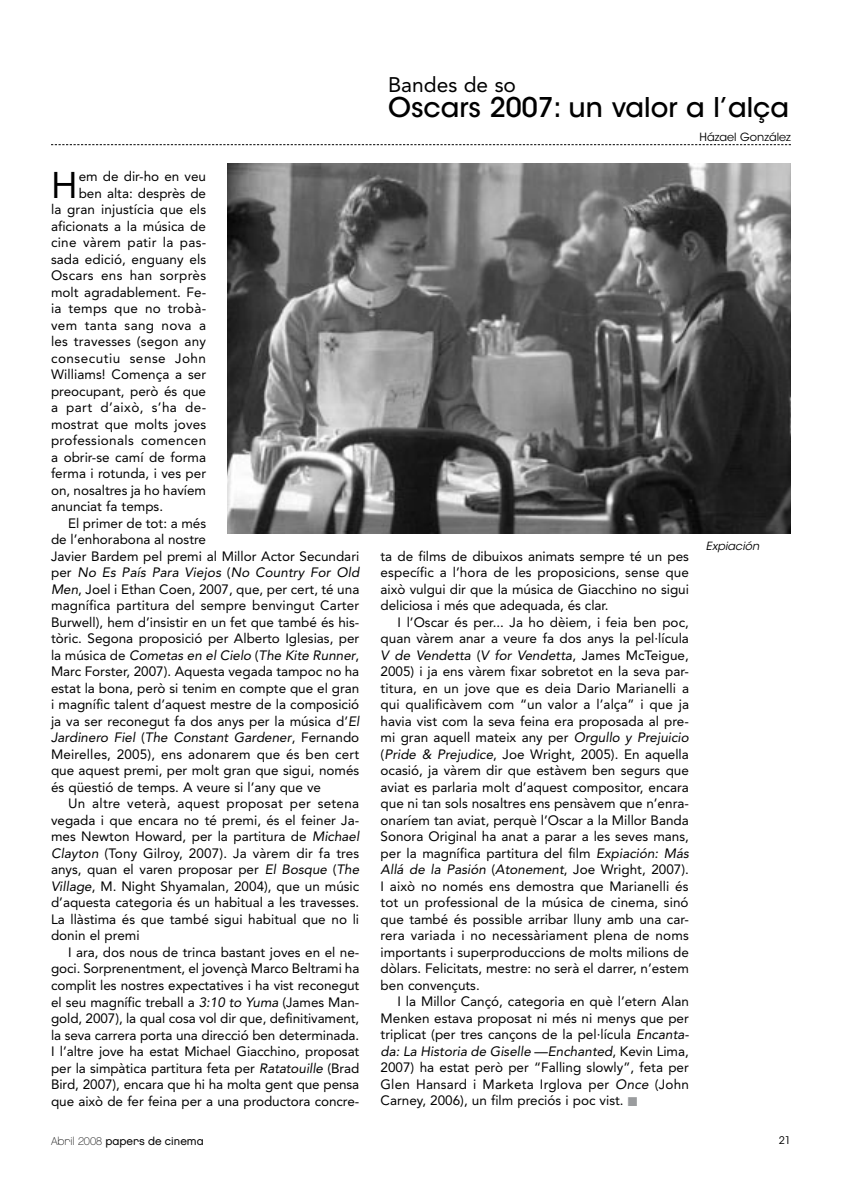
<style>
.page{position:relative;width:842px;height:1183px;background:#fff}
.page>*{position:absolute;margin:0;border:0;box-sizing:border-box;transform-origin:0 0}
.t1{font:36.75px "Avenir LT Std";color:#000}
.t2{font:500 27px "ITC Avant Garde Std";color:#000}
.t3{font:21px "Avenir LT Std";color:#000}
.t4{font:13.5px/16.5px "Avenir LT Std";color:#000;text-align:justify}
.t5{font:italic 13.5px "Avenir LT Std";color:#000}
.t6{font:13.5px "Avenir LT Std";letter-spacing:.02em;color:#000}
.t7{font:13.5px "Avenir LT Std";letter-spacing:.025em;color:#000}
.t8{font:13.5px "Avenir LT Std";letter-spacing:.04em;color:#000}
.t9{font:13.5px "Avenir LT Std";letter-spacing:.03em;color:#000}
.t10{font:11.25px "Chalet London Nineteen Eighty";color:#000}
.t11{font:11.25px "ITC Avant Garde Std";color:#000}
.t12{font:italic 11.25px "ITC Avant Garde Std";color:#000}
.t13{font:10.5px "ITC Avant Garde Std";color:#000}
.s1{font-style:normal}
.s2{font-style:italic}
.s3{color:#9a9c9e}
.s4{font-family:"Chalet Paris Nineteen Eighty"}
</style>
<div class="page">
<svg style="left:51px;top:144px;width:740px;height:1px"></svg>
<img style="left:227px;top:164px;width:564px;height:369px">
<h3 class="t3" style="left:388px;top:73px;width:130px">Bandes de so</h3>
<h2 class="t2" style="left:388px;top:90px;width:403px">Oscars 2007: un valor a l’alça</h2>
<h1 class="t1" style="left:51px;top:163px;width:28px">H</h1>
<p class="t4" style="left:79px;top:168px;width:129px">em de dir-ho en veu</p>
<p class="t4" style="left:79px;top:185px;width:129px">ben alta: desprès de</p>
<p class="t4" style="left:51px;top:201px;width:157px">la gran injustícia que els</p>
<p class="t4" style="left:51px;top:218px;width:156px">aficionats a la música de</p>
<p class="t6" style="left:51px;top:234px;width:157px">cine vàrem patir la pas-</p>
<p class="t4" style="left:51px;top:251px;width:157px">sada edició, enguany els</p>
<p class="t7" style="left:51px;top:267px;width:157px">Oscars ens han sorprès</p>
<p class="t4" style="left:51px;top:284px;width:157px">molt agradablement. Fe-</p>
<p class="t6" style="left:51px;top:300px;width:157px">ia temps que no trobà-</p>
<p class="t7" style="left:51px;top:317px;width:157px">vem tanta sang nova a</p>
<p class="t4" style="left:51px;top:333px;width:156px">les travesses (segon any</p>
<p class="t8" style="left:51px;top:350px;width:157px">consecutiu sense John</p>
<p class="t4" style="left:51px;top:366px;width:157px">Williams! Comença a ser</p>
<p class="t4" style="left:51px;top:382px;width:157px">preocupant, però és que</p>
<p class="t9" style="left:51px;top:399px;width:157px">a part d’això, s’ha de-</p>
<p class="t4" style="left:51px;top:415px;width:157px">mostrat que molts joves</p>
<p class="t7" style="left:51px;top:432px;width:157px">professionals comencen</p>
<p class="t4" style="left:51px;top:448px;width:157px">a obrir-se camí de forma</p>
<p class="t4" style="left:51px;top:465px;width:157px">ferma i rotunda, i ves per</p>
<p class="t4" style="left:51px;top:481px;width:157px">on, nosaltres ja ho havíem</p>
<p class="t4" style="left:51px;top:498px;width:114px">anunciat fa temps.</p>
<p class="t4" style="left:68px;top:514px;width:140px">El primer de tot: a més</p>
<p class="t4" style="left:51px;top:531px;width:157px">de l’enhorabona al nostre</p>
<p class="t4" style="left:51px;top:547px;width:310px">Javier Bardem pel premi al Millor Actor Secundari</p>
<p class="t5" style="left:51px;top:564px;width:310px"><span class="s1">per</span> No Es País Para Viejos <span class="s1">(</span>No Country For Old</p>
<p class="t4" style="left:51px;top:580px;width:310px"><span class="s2">Men</span>, Joel i Ethan Coen, 2007, que, per cert, té una</p>
<p class="t4" style="left:51px;top:597px;width:310px">magnífica partitura del sempre benvingut Carter</p>
<p class="t4" style="left:51px;top:613px;width:310px">Burwell), hem d’insistir en un fet que també és his-</p>
<p class="t4" style="left:51px;top:630px;width:310px">tòric. Segona proposició per Alberto Iglesias, per</p>
<p class="t5" style="left:51px;top:647px;width:310px"><span class="s1">la música de</span> Cometas en el Cielo <span class="s1">(</span>The Kite Runner<span class="s1">,</span></p>
<p class="t4" style="left:51px;top:663px;width:310px">Marc Forster, 2007). Aquesta vegada tampoc no ha</p>
<p class="t4" style="left:51px;top:679px;width:310px">estat la bona, però si tenim en compte que el gran</p>
<p class="t4" style="left:51px;top:696px;width:310px">i magnífic talent d’aquest mestre de la composició</p>
<p class="t4" style="left:51px;top:712px;width:310px">ja va ser reconegut fa dos anys per la música d’<span class="s2">El</span></p>
<p class="t5" style="left:51px;top:729px;width:310px">Jardinero Fiel <span class="s1">(</span>The Constant Gardener<span class="s1">, Fernando</span></p>
<p class="t4" style="left:51px;top:745px;width:310px">Meirelles, 2005), ens adonarem que és ben cert</p>
<p class="t4" style="left:51px;top:762px;width:310px">que aquest premi, per molt gran que sigui, només</p>
<p class="t4" style="left:51px;top:778px;width:272px">és qüestió de temps. A veure si l’any que ve</p>
<p class="t6" style="left:68px;top:795px;width:293px">Un altre veterà, aquest proposat per setena</p>
<p class="t4" style="left:51px;top:811px;width:310px">vegada i que encara no té premi, és el feiner Ja-</p>
<p class="t4" style="left:51px;top:828px;width:310px">mes Newton Howard, per la partitura de <span class="s2">Michael</span></p>
<p class="t4" style="left:51px;top:844px;width:310px"><span class="s2">Clayton</span> (Tony Gilroy, 2007). Ja vàrem dir fa tres</p>
<p class="t4" style="left:51px;top:861px;width:310px">anys, quan el varen proposar per <span class="s2">El Bosque</span> (<span class="s2">The</span></p>
<p class="t4" style="left:51px;top:877px;width:310px"><span class="s2">Village</span>, M. Night Shyamalan, 2004), que un músic</p>
<p class="t4" style="left:51px;top:894px;width:310px">d’aquesta categoria és un habitual a les travesses.</p>
<p class="t4" style="left:51px;top:910px;width:310px">La llàstima és que també sigui habitual que no li</p>
<p class="t4" style="left:51px;top:927px;width:90px">donin el premi</p>
<p class="t4" style="left:68px;top:943px;width:293px">I ara, dos nous de trinca bastant joves en el ne-</p>
<p class="t4" style="left:51px;top:960px;width:310px">goci. Sorprenentment, el jovençà Marco Beltrami ha</p>
<p class="t4" style="left:51px;top:976px;width:310px">complit les nostres expectatives i ha vist reconegut</p>
<p class="t4" style="left:51px;top:993px;width:310px">el seu magnífic treball a <span class="s2">3:10 to Yuma</span> (James Man-</p>
<p class="t4" style="left:51px;top:1009px;width:310px">gold, 2007), la qual cosa vol dir que, definitivament,</p>
<p class="t4" style="left:51px;top:1026px;width:310px">la seva carrera porta una direcció ben determinada.</p>
<p class="t4" style="left:51px;top:1042px;width:310px">I l’altre jove ha estat Michael Giacchino, proposat</p>
<p class="t4" style="left:51px;top:1059px;width:310px">per la simpàtica partitura feta per <span class="s2">Ratatouille</span> (Brad</p>
<p class="t4" style="left:51px;top:1075px;width:310px">Bird, 2007), encara que hi ha molta gent que pensa</p>
<p class="t4" style="left:51px;top:1092px;width:310px">que això de fer feina per a una productora concre-</p>
<p class="t11" style="left:699px;top:130px;width:93px">Házael González</p>
<p class="t4" style="left:381px;top:547px;width:310px">ta de films de dibuixos animats sempre té un pes específic a l’hora de les proposicions, sense que això vulgui dir que la música de Giacchino no sigui deliciosa i més que adequada, és clar.</p>
<p class="t4" style="left:381px;top:613px;width:310px;text-indent:17px">I l’Oscar és per... Ja ho dèiem, i feia ben poc, quan vàrem anar a veure fa dos anys la pel·lícula <span class="s2">V de Vendetta</span> (<span class="s2">V for Vendetta</span>, James McTeigue, 2005) i ja ens vàrem fixar sobretot en la seva par&shy;titura, en un jove que es deia Dario Marianelli a qui qualificàvem com “un valor a l’alça” i que ja havia vist com la seva feina era proposada al pre&shy;mi gran aquell mateix any per <span class="s2">Orgullo y Prejuicio </span>(<span class="s2">Pride &amp; Prejudice</span>, Joe Wright, 2005). En aquella ocasió, ja vàrem dir que estàvem ben segurs que aviat es parlaria molt d’aquest compositor, encara que ni tan sols nosaltres ens pensàvem que n’enra&shy;onaríem tan aviat, perquè l’Oscar a la Millor Banda Sonora Original ha anat a parar a les seves mans, per la magnífica partitura del film <span class="s2">Expiación: Más Allá de la Pasión</span> (<span class="s2">Atonement</span>, Joe Wright, 2007).<br>I això no només ens demostra que Marianelli és tot un professional de la música de cinema, sinó que també és possible arribar lluny amb una car&shy;rera variada i no necessàriament plena de noms importants i superproduccions de molts milions de dòlars. Felicitats, mestre: no serà el darrer, n’estem ben convençuts.</p>
<p class="t4" style="left:381px;top:993px;width:310px;text-indent:17px">I la Millor Cançó, categoria en què l’etern Alan Menken estava proposat ni més ni menys que per triplicat (per tres cançons de la pel·lícula <span class="s2">Encanta&shy;da: La Historia de Giselle</span> —<span class="s2">Enchanted</span>, Kevin Lima, 2007) ha estat però per “Falling slowly”, feta per Glen Hansard i Marketa Irglova per <span class="s2">Once</span> (John Carney, 2006), un film preciós i poc vist. <span class="s3">■</span></p>
<p class="t12" style="left:706px;top:539px;width:55px">Expiación</p>
<p class="t10" style="left:51px;top:1133px;width:154px"><span class="s4">Abril 2008</span> papers de cinema</p>
<p class="t13" style="left:779px;top:1133px;width:14px">21</p>
</div>
